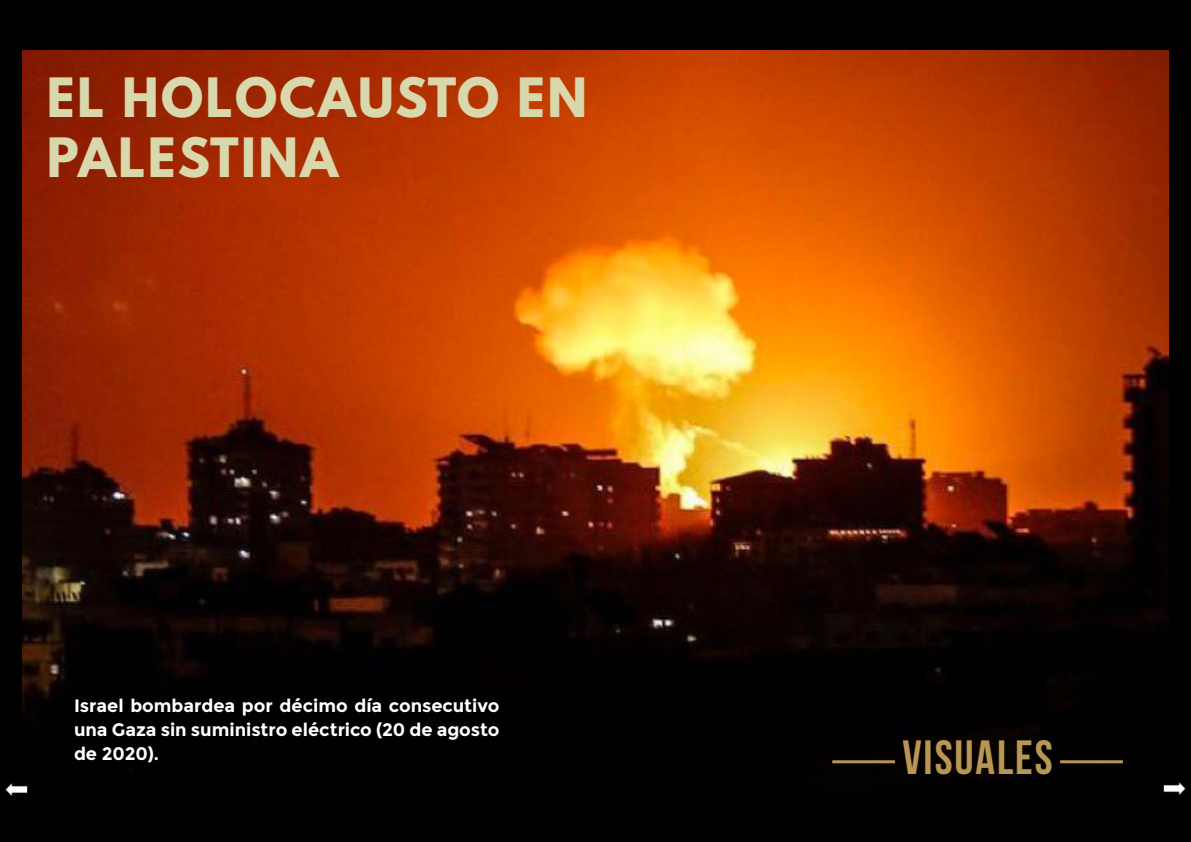
<style>
.page{position:relative;width:1191px;height:842px;background:#000}
.page>*{position:absolute;margin:0;border:0;box-sizing:border-box;transform-origin:0 0}
.t1{font:700 48px/60px "League Spartan";letter-spacing:.05em;color:#d9d7ac}
.t2{font:700 48px "Bebas Neue";letter-spacing:.04em;color:#b89754}
.t3{font:700 18px/24px "Montserrat";letter-spacing:-.005em;color:#fff;text-align:justify}
</style>
<div class="page">
<img style="left:22px;top:50px;width:1146px;height:743px">
<hr style="left:1060px;top:760px;width:63px;height:3px;background:#b89754">
<hr style="left:832px;top:760px;width:63px;height:3px;background:#b89754">
<img style="left:1163px;top:780px;width:23px;height:15px">
<img style="left:5px;top:781px;width:22px;height:15px">
<h1 class="t1" style="left:47px;top:70px;width:542px">EL HOLOCAUSTO EN<br>PALESTINA</h1>
<p class="t3" style="left:74px;top:693px;width:427px">Israel bombardea por décimo día consecutivo una Gaza sin suministro eléctrico (20 de agosto de 2020).</p>
<h1 class="t2" style="left:902px;top:729px;width:152px">VISUALES</h1>
</div>
